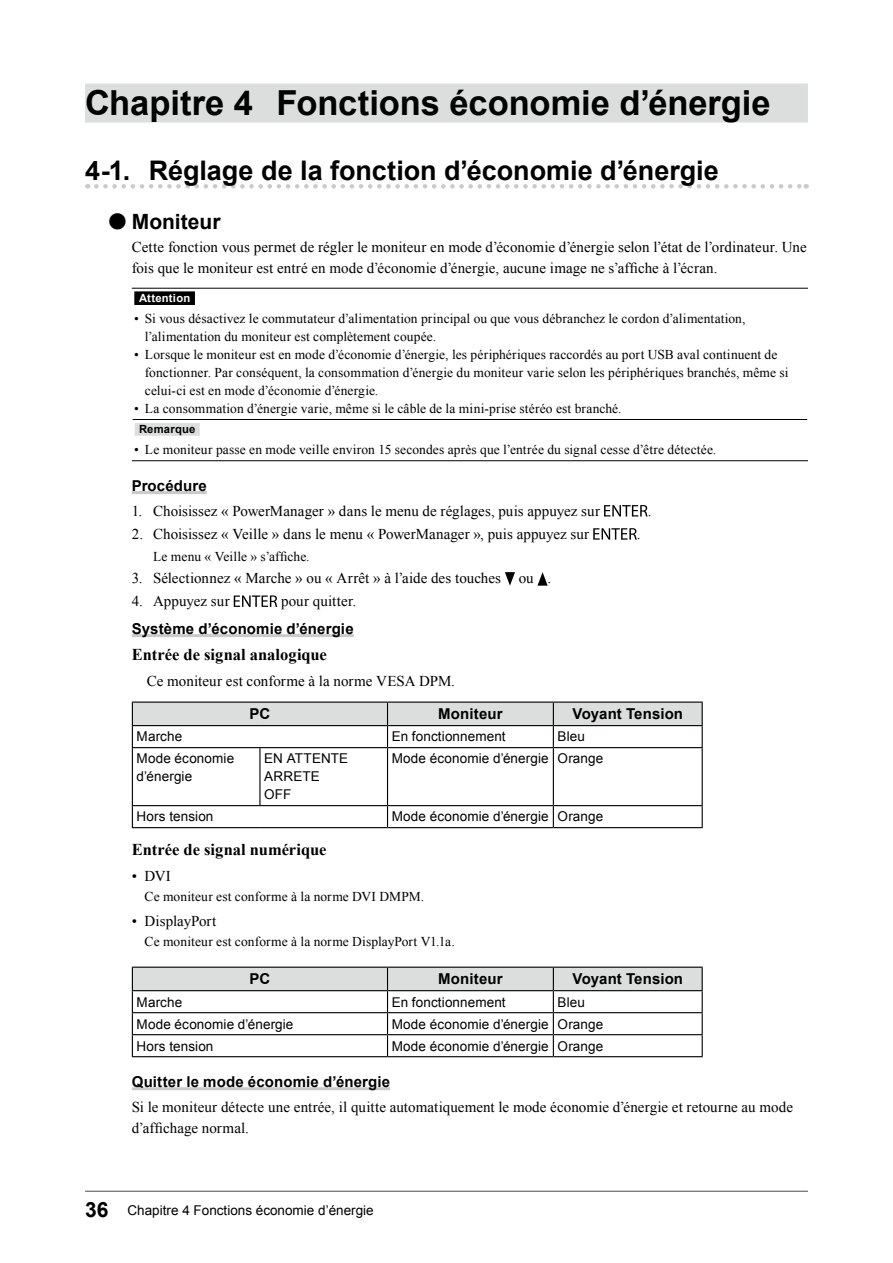
<style>
.page{position:relative;width:893px;height:1263px;background:#fff}
.page>*{position:absolute;margin:0;border:0;box-sizing:border-box;transform-origin:0 0}
.t1{font:700 34.5px "Arial";letter-spacing:-.005em;color:#000}
.t2{font:700 27px "Arial";color:#000}
.t3{font:700 21px "Arial";color:#000}
.t4{font:700 16.5px "Times New Roman";color:#000}
.t5{font:15px/21px "Times New Roman";letter-spacing:.005em;color:#000}
.t6{font:700 15px "Arial";letter-spacing:.01em;color:#000}
.t7{font:13.5px/18px "Times New Roman";letter-spacing:.01em;color:#000}
.t8{font:13.5px/18px "Arial";letter-spacing:.01em;color:#000}
.t9{font:700 11.25px "Arial";letter-spacing:.02em;color:#fff}
.t10{font:700 11.25px "Arial";letter-spacing:.02em;color:#000}
.s1{font-size:37.8px}
.s2{font-weight:700;font-size:21px}
</style>
<div class="page">
<hr style="left:85px;top:1191px;width:723px;height:1px;background:#595757">
<div style="left:85px;top:84px;width:723px;height:39px;background:#dcdddd"></div>
<svg style="left:96px;top:184px;width:711px;height:5px"></svg>
<hr style="left:132px;top:491px;width:75px;height:3px;background:#c9caca">
<hr style="left:132px;top:634px;width:222px;height:3px;background:#c9caca">
<hr style="left:132px;top:1087px;width:258px;height:3px;background:#c9caca">
<hr style="left:132px;top:288px;width:676px;height:1px;background:#000">
<hr style="left:133px;top:419px;width:674px;height:1px;background:#000">
<hr style="left:132px;top:460px;width:676px;height:1px;background:#000">
<div style="left:134px;top:291px;width:61px;height:14px;background:#000"></div>
<div style="left:135px;top:423px;width:65px;height:13px;background:#dcdddd"></div>
<svg style="left:604px;top:505px;width:44px;height:11px"></svg>
<svg style="left:593px;top:528px;width:44px;height:12px"></svg>
<svg style="left:505px;top:572px;width:10px;height:14px"></svg>
<svg style="left:537px;top:572px;width:11px;height:14px"></svg>
<svg style="left:234px;top:595px;width:43px;height:12px"></svg>
<hr style="left:132px;top:701px;width:128px;height:2px;background:#000">
<hr style="left:260px;top:701px;width:127px;height:2px;background:#000">
<hr style="left:387px;top:701px;width:166px;height:2px;background:#000">
<hr style="left:553px;top:701px;width:150px;height:2px;background:#000">
<svg style="left:132px;top:702px;width:571px;height:45px"></svg>
<hr style="left:132px;top:747px;width:128px;height:1px;background:#000">
<hr style="left:132px;top:748px;width:1px;height:57px;background:#000">
<hr style="left:260px;top:747px;width:127px;height:1px;background:#000">
<hr style="left:259px;top:748px;width:1px;height:57px;background:#000">
<hr style="left:387px;top:747px;width:166px;height:1px;background:#000">
<hr style="left:387px;top:748px;width:1px;height:57px;background:#000">
<hr style="left:553px;top:747px;width:150px;height:1px;background:#000">
<hr style="left:553px;top:748px;width:1px;height:57px;background:#000">
<hr style="left:702px;top:748px;width:1px;height:57px;background:#000">
<hr style="left:132px;top:805px;width:128px;height:1px;background:#000">
<svg style="left:132px;top:806px;width:1px;height:21px"></svg>
<hr style="left:260px;top:805px;width:127px;height:1px;background:#000">
<hr style="left:387px;top:805px;width:166px;height:1px;background:#000">
<svg style="left:387px;top:806px;width:1px;height:21px"></svg>
<hr style="left:553px;top:805px;width:150px;height:1px;background:#000">
<svg style="left:553px;top:806px;width:1px;height:21px"></svg>
<svg style="left:702px;top:806px;width:1px;height:21px"></svg>
<hr style="left:132px;top:827px;width:128px;height:1px;background:#000">
<hr style="left:260px;top:827px;width:127px;height:1px;background:#000">
<hr style="left:387px;top:827px;width:166px;height:1px;background:#000">
<hr style="left:553px;top:827px;width:150px;height:1px;background:#000">
<hr style="left:132px;top:966px;width:255px;height:2px;background:#000">
<hr style="left:387px;top:966px;width:166px;height:2px;background:#000">
<hr style="left:553px;top:966px;width:150px;height:2px;background:#000">
<svg style="left:132px;top:967px;width:571px;height:89px"></svg>
<hr style="left:132px;top:1056px;width:255px;height:1px;background:#000">
<hr style="left:387px;top:1056px;width:166px;height:1px;background:#000">
<hr style="left:553px;top:1056px;width:150px;height:1px;background:#000">
<h1 class="t1" style="left:85px;top:80px;width:687px">Chapitre 4 Fonctions économie d’énergie</h1>
<h2 class="t2" style="left:85px;top:153px;width:635px">4-1. Réglage de la fonction d’économie d’énergie</h2>
<h3 class="t3" style="left:106px;top:207px;width:116px"><span class="s1">●</span>Moniteur</h3>
<p class="t5" style="left:132px;top:236px;width:676px">Cette fonction vous permet de régler le moniteur en mode d’économie d’énergie selon l’état de l’ordinateur. Une fois que le moniteur est entré en mode d’économie d’énergie, aucune image ne s’affiche à l’écran.</p>
<p class="t9" style="left:139px;top:291px;width:53px">Attention</p>
<p class="t7" style="left:145px;top:309px;width:602px;text-indent:-11px">• Si vous désactivez le commutateur d’alimentation principal ou que vous débranchez le cordon d’alimentation, l’alimentation du moniteur est complètement coupée.</p>
<p class="t7" style="left:145px;top:345px;width:645px;text-indent:-11px">• Lorsque le moniteur est en mode d’économie d’énergie, les périphériques raccordés au port USB aval continuent de fonctionner. Par conséquent, la consommation d’énergie du moniteur varie selon les périphériques branchés, même si celui-ci est en mode d’économie d’énergie.</p>
<p class="t7" style="left:134px;top:399px;width:489px">• La consommation d’énergie varie, même si le câble de la mini-prise stéréo est branché.</p>
<p class="t10" style="left:139px;top:422px;width:58px">Remarque</p>
<p class="t7" style="left:134px;top:440px;width:583px">• Le moniteur passe en mode veille environ 15 secondes après que l’entrée du signal cesse d’être détectée.</p>
<p class="t6" style="left:132px;top:476px;width:76px">Procédure</p>
<p class="t5" style="left:132px;top:500px;width:470px">1. Choisissez « PowerManager » dans le menu de réglages, puis appuyez sur</p>
<p class="t5" style="left:648px;top:500px;width:5px">.</p>
<p class="t5" style="left:132px;top:523px;width:459px">2. Choisissez « Veille » dans le menu « PowerManager », puis appuyez sur</p>
<p class="t5" style="left:637px;top:523px;width:5px">.</p>
<p class="t7" style="left:153px;top:547px;width:158px">Le menu « Veille » s’affiche.</p>
<p class="t5" style="left:132px;top:567px;width:421px">3. Sélectionnez « Marche » ou « Arrêt » à l’aide des touches ou .</p>
<p class="t5" style="left:132px;top:590px;width:99px">4. Appuyez sur</p>
<p class="t5" style="left:281px;top:590px;width:77px">pour quitter.</p>
<p class="t6" style="left:132px;top:619px;width:223px">Système d’économie d’énergie</p>
<p class="t4" style="left:132px;top:643px;width:197px">Entrée de signal analogique</p>
<p class="t5" style="left:147px;top:670px;width:310px">Ce moniteur est conforme à la norme VESA DPM.</p>
<p class="t6" style="left:250px;top:704px;width:22px">PC</p>
<p class="t6" style="left:438px;top:704px;width:66px">Moniteur</p>
<p class="t6" style="left:572px;top:704px;width:112px">Voyant Tension</p>
<p class="t8" style="left:137px;top:728px;width:47px">Marche</p>
<p class="t8" style="left:392px;top:728px;width:115px">En fonctionnement</p>
<p class="t8" style="left:558px;top:728px;width:29px">Bleu</p>
<p class="t8" style="left:137px;top:750px;width:99px">Mode économie d’énergie</p>
<p class="t8" style="left:264px;top:750px;width:86px">EN ATTENTE<br>ARRETE<br>OFF</p>
<p class="t8" style="left:392px;top:750px;width:213px">Mode économie d’énergie Orange</p>
<p class="t8" style="left:137px;top:808px;width:78px">Hors tension</p>
<p class="t8" style="left:392px;top:808px;width:213px">Mode économie d’énergie Orange</p>
<p class="t4" style="left:132px;top:838px;width:196px">Entrée de signal numérique</p>
<p class="t5" style="left:132px;top:865px;width:41px">• DVI</p>
<p class="t7" style="left:145px;top:887px;width:281px">Ce moniteur est conforme à la norme DVI DMPM.</p>
<p class="t5" style="left:132px;top:910px;width:86px">• DisplayPort</p>
<p class="t7" style="left:145px;top:932px;width:312px">Ce moniteur est conforme à la norme DisplayPort V1.1a.</p>
<p class="t6" style="left:250px;top:969px;width:22px">PC</p>
<p class="t6" style="left:438px;top:969px;width:66px">Moniteur</p>
<p class="t6" style="left:572px;top:969px;width:112px">Voyant Tension</p>
<p class="t8" style="left:137px;top:993px;width:47px">Marche</p>
<p class="t8" style="left:392px;top:993px;width:115px">En fonctionnement</p>
<p class="t8" style="left:558px;top:993px;width:29px">Bleu</p>
<p class="t8" style="left:137px;top:1015px;width:158px">Mode économie d’énergie</p>
<p class="t8" style="left:392px;top:1015px;width:213px">Mode économie d’énergie Orange</p>
<p class="t8" style="left:137px;top:1037px;width:78px">Hors tension</p>
<p class="t8" style="left:392px;top:1037px;width:213px">Mode économie d’énergie Orange</p>
<p class="t6" style="left:132px;top:1072px;width:260px">Quitter le mode économie d’énergie</p>
<p class="t5" style="left:132px;top:1096px;width:663px">Si le moniteur détecte une entrée, il quitte automatiquement le mode économie d’énergie et retourne au mode d’affichage normal.</p>
<p class="t8" style="left:85px;top:1201px;width:290px"><span class="s2">36</span> Chapitre 4 Fonctions économie d’énergie</p>
</div>
